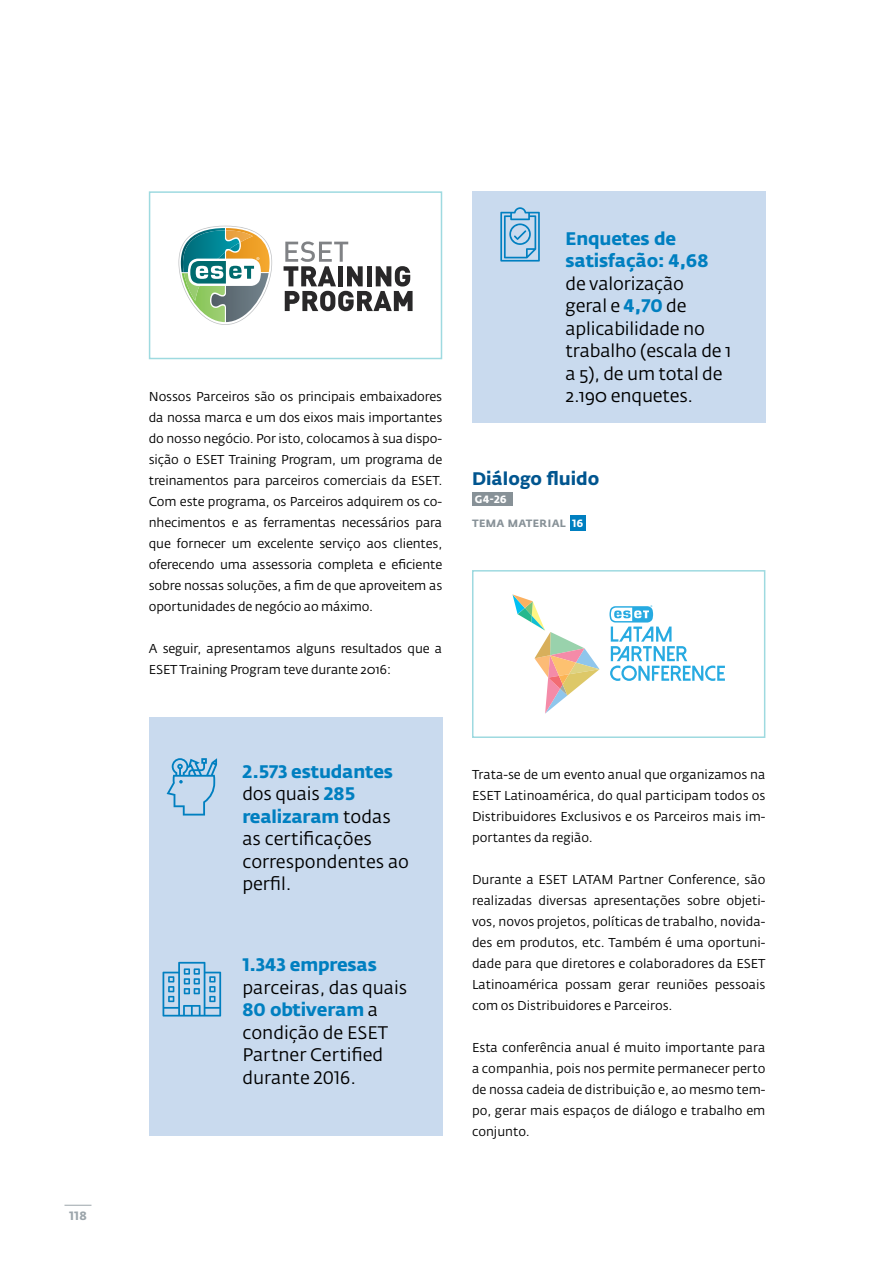
<style>
.page{position:relative;width:893px;height:1263px;background:#fff}
.page>*{position:absolute;margin:0;border:0;box-sizing:border-box;transform-origin:0 0}
.t1{font:18px/22.5px "Fedra Sans Alt Pro";color:#000}
.t2{font:700 18px/22.5px "Fedra Sans Alt Pro";letter-spacing:-.01em;color:#007fc0}
.t3{font:700 18px "Fedra Sans Alt Pro";color:#00558f}
.t4{font:12.75px/21px "Fedra Sans Alt Pro";color:#000;text-align:justify}
.t5{font:700 12px "Fedra Sans Alt Pro";color:#9ca5ab}
.t6{font:700 10.5px "Fedra Sans Alt Pro";letter-spacing:.035em;color:#879197}
.t7{font:700 10.5px "Fedra Sans Alt Pro";color:#fff}
.s1{font-weight:700;color:#007fc0}
.s2{color:#fff}
</style>
<div class="page">
<svg style="left:64px;top:1205px;width:27px;height:1px"></svg>
<div style="left:570px;top:516px;width:15px;height:15px;background:#007fc0"></div>
<div style="left:472px;top:492px;width:41px;height:14px;background:#879197"></div>
<div style="left:149px;top:717px;width:293px;height:419px;background:#c9daee"></div>
<div style="left:472px;top:191px;width:293px;height:231px;background:#c9daee"></div>
<svg style="left:167px;top:758px;width:50px;height:57px"></svg>
<svg style="left:163px;top:962px;width:58px;height:54px"></svg>
<svg style="left:284px;top:241px;width:129px;height:70px"></svg>
<svg style="left:179px;top:226px;width:93px;height:99px"></svg>
<svg style="left:512px;top:594px;width:87px;height:120px"></svg>
<svg style="left:609px;top:605px;width:116px;height:76px"></svg>
<svg style="left:500px;top:207px;width:40px;height:55px"></svg>
<div style="left:149px;top:191px;width:293px;height:168px;border:2px solid #9edae0"></div>
<div style="left:472px;top:570px;width:293px;height:168px;border:2px solid #9edae0"></div>
<p class="t5" style="left:69px;top:1209px;width:19px">118</p>
<p class="t4" style="left:149px;top:386px;width:295px">Nossos Parceiros são os principais embaixadores da nossa marca e um dos eixos mais importantes do nosso negócio. Por isto, colocamos à sua dispo&shy;sição o ESET Training Program, um programa de treinamentos para parceiros comerciais da ESET.<br>Com este programa, os Parceiros adquirem os co&shy;nhecimentos e as ferramentas necessários para que fornecer um excelente serviço aos clientes, oferecendo uma assessoria completa e eficiente sobre nossas soluções, a fim de que aproveitem as oportunidades de negócio ao máximo.</p>
<p class="t4" style="left:149px;top:638px;width:295px">A seguir, apresentamos alguns resultados que a<br>ESET Training Program teve durante 2016:</p>
<h1 class="t2" style="left:566px;top:227px;width:144px">Enquetes de satisfação: 4,68</h1>
<h1 class="t1" style="left:566px;top:272px;width:167px">de valorização<br>geral e <span class="s1">4,70</span> de aplicabilidade no trabalho (escala de 1 a 5), de um total de<br>2.190 enquetes.</h1>
<h1 class="t3" style="left:472px;top:468px;width:129px">Diálogo fluido</h1>
<p class="t7" style="left:475px;top:493px;width:33px">G4-26</p>
<p class="t6" style="left:472px;top:517px;width:113px">TEMA MATERIAL <span class="s2">16</span></p>
<h1 class="t1" style="left:242px;top:760px;width:168px"><span class="s1">2.573 estudantes </span>dos quais <span class="s1">285 realizaram</span> todas as certificações correspondentes ao perfil.</h1>
<h1 class="t2" style="left:242px;top:954px;width:136px">1.343 empresas</h1>
<h1 class="t1" style="left:242px;top:976px;width:166px">parceiras, das quais<br><span class="s1">80 obtiveram</span> a condição de ESET<br>Partner Certified durante 2016.</h1>
<p class="t4" style="left:472px;top:764px;width:295px">Trata-se de um evento anual que organizamos na ESET Latinoamérica, do qual participam todos os Distribuidores Exclusivos e os Parceiros mais im&shy;portantes da região.</p>
<p class="t4" style="left:472px;top:869px;width:295px">Durante a ESET LATAM Partner Conference, são realizadas diversas apresentações sobre objeti&shy;vos, novos projetos, políticas de trabalho, novida&shy;des em produtos, etc. Também é uma oportuni&shy;dade para que diretores e colaboradores da ESET Latinoamérica possam gerar reuniões pessoais com os Distribuidores e Parceiros.</p>
<p class="t4" style="left:472px;top:1037px;width:295px">Esta conferência anual é muito importante para a companhia, pois nos permite permanecer perto de nossa cadeia de distribuição e, ao mesmo tem&shy;po, gerar mais espaços de diálogo e trabalho em conjunto.</p>
</div>
